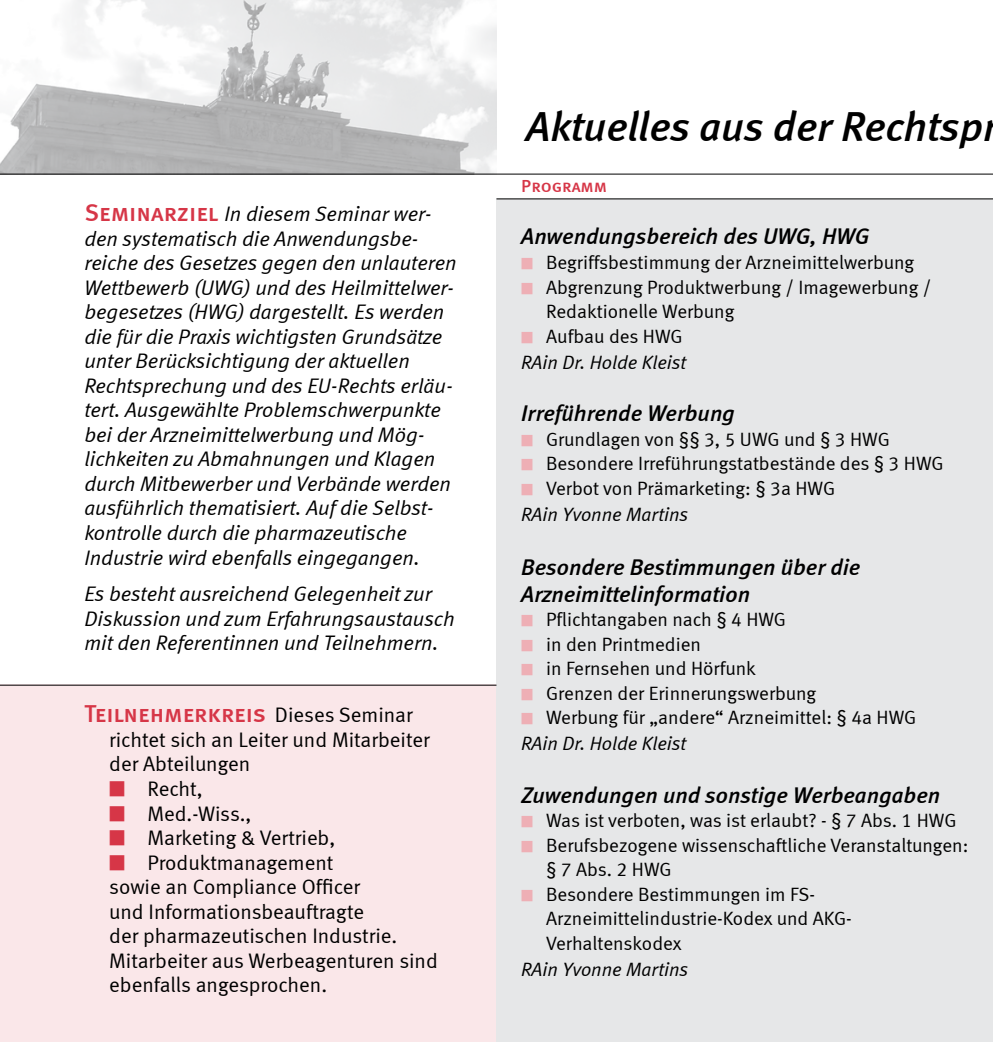
<style>
.page{position:relative;width:993px;height:1042px;background:#fff}
.page>*{position:absolute;margin:0;border:0;box-sizing:border-box;transform-origin:0 0}
.t1{font:italic 42px "Meta Medium LF";color:#000}
.t2{font:24.5px "Meta Medium LF Caps";color:#d63647}
.t3{font:italic 22.75px/26.2px "Meta Medium LF";color:#000}
.t4{font:italic 21px/24.5px "Meta Normal LF";color:#000}
.t5{font:21px/24.5px "Meta Normal LF";color:#000}
.t6{font:19.25px/24.5px "Meta Normal LF";color:#000}
.t7{font:italic 19.25px/26.2px "Meta Normal LF";color:#000}
.t8{font:17.5px "Meta Medium LF Caps";color:#d63647}
.s1{font-family:"Meta Medium LF Caps";font-style:normal;font-size:24.5px;color:#d63647}
.s2{font-family:"Meta Normal LF";font-size:21px;color:#000}
.s3{color:#d63647}
.s4{color:#eeafb5}
.s5{font-style:normal}
.s6{font-style:italic}
</style>
<div class="page">
<div style="left:0;top:685px;width:496px;height:357px;background:#fae7e9"></div>
<img style="left:0;top:0;width:496px;height:174px">
<div style="left:496px;top:198px;width:496px;height:844px;background:#e6e7e8"></div>
<hr style="left:992px;top:198px;width:1px;height:844px;background:#e6e7e8">
<hr style="left:496px;top:198px;width:496px;height:1px;background:#000">
<hr style="left:0;top:174px;width:992px;height:1px;background:#000">
<hr style="left:0;top:685px;width:496px;height:1px;background:#000">
<p class="t4" style="left:84px;top:201px;width:374px"><span class="s1">Seminarziel</span> In diesem Seminar wer&shy;den systematisch die Anwendungsbe&shy;reiche des Gesetzes gegen den unlauteren Wettbewerb (UWG) und des Heilmittelwer&shy;begesetzes (HWG) dargestellt. Es werden die für die Praxis wichtigsten Grundsätze unter Berücksichtigung der aktuellen Rechtsprechung und des EU-Rechts erläu&shy;tert. Ausgewählte Problemschwerpunkte bei der Arzneimittelwerbung und Mög&shy;lichkeiten zu Abmahnungen und Klagen durch Mitbewerber und Verbände werden ausführlich thematisiert. Auf die Selbst&shy;kontrolle durch die pharmazeutische Industrie wird ebenfalls eingegangen.</p>
<p class="t4" style="left:84px;top:581px;width:371px">Es besteht ausreichend Gelegenheit zur<br>Diskussion und zum Erfahrungsaustausch mit den Referentinnen und Teilnehmern.</p>
<p class="t2" style="left:84px;top:700px;width:329px">Teilnehmerkreis <span class="s2">Dieses Seminar</span></p>
<p class="t5" style="left:109px;top:727px;width:322px">richtet sich an Leiter und Mitarbeiter der Abteilungen</p>
<p class="t5" style="left:109px;top:776px;width:95px"><span class="s3">■</span> Recht,</p>
<p class="t5" style="left:109px;top:801px;width:144px"><span class="s3">■</span> Med.-Wiss.,</p>
<p class="t5" style="left:109px;top:825px;width:227px"><span class="s3">■</span> Marketing &amp; Vertrieb,</p>
<p class="t5" style="left:109px;top:850px;width:330px"><span class="s3">■</span> Produktmanagement<br>sowie an Compliance Officer<br>und Informationsbeauftragte<br>der pharmazeutischen Industrie.<br>Mitarbeiter aus Werbeagenturen sind ebenfalls angesprochen.</p>
<h1 class="t1" style="left:526px;top:101px;width:473px">Aktuelles aus der Rechtspr</h1>
<p class="t8" style="left:521px;top:176px;width:87px">Programm</p>
<p class="t3" style="left:521px;top:223px;width:350px">Anwendungsbereich des UWG, HWG</p>
<p class="t6" style="left:521px;top:250px;width:394px"><span class="s4">■</span> Begriffsbestimmung der Arzneimittelwerbung</p>
<p class="t6" style="left:546px;top:274px;width:386px;text-indent:-25px"><span class="s4">■</span> Abgrenzung Produktwerbung / Imagewerbung /<br>Redaktionelle Werbung</p>
<p class="t7" style="left:521px;top:322px;width:166px"><span class="s4">■</span> <span class="s5">Aufbau des HWG<br></span>RAin Dr. Holde Kleist</p>
<p class="t3" style="left:521px;top:400px;width:215px">Irreführende Werbung</p>
<p class="t6" style="left:521px;top:427px;width:370px"><span class="s4">■</span> Grundlagen von §§ 3, 5 UWG und § 3 HWG</p>
<p class="t6" style="left:521px;top:451px;width:423px"><span class="s4">■</span> Besondere Irreführungstatbestände des § 3 HWG</p>
<p class="t6" style="left:521px;top:475px;width:315px;line-height:26.2px"><span class="s4">■</span> Verbot von Prämarketing: § 3a HWG<br><span class="s6">RAin Yvonne Martins</span></p>
<p class="t3" style="left:521px;top:554px;width:340px">Besondere Bestimmungen über die<br>Arzneimittelinformation</p>
<p class="t6" style="left:521px;top:607px;width:266px"><span class="s4">■</span> Pflichtangaben nach § 4 HWG</p>
<p class="t6" style="left:521px;top:631px;width:181px"><span class="s4">■</span> in den Printmedien</p>
<p class="t6" style="left:521px;top:656px;width:236px"><span class="s4">■</span> in Fernsehen und Hörfunk</p>
<p class="t6" style="left:521px;top:680px;width:296px"><span class="s4">■</span> Grenzen der Erinnerungswerbung</p>
<p class="t6" style="left:521px;top:704px;width:396px;line-height:26.2px"><span class="s4">■</span> Werbung für „andere“ Arzneimittel: § 4a HWG<br><span class="s6">RAin Dr. Holde Kleist</span></p>
<p class="t3" style="left:521px;top:781px;width:420px">Zuwendungen und sonstige Werbeangaben</p>
<p class="t6" style="left:521px;top:808px;width:436px"><span class="s4">■</span> Was ist verboten, was ist erlaubt? - § 7 Abs. 1 HWG</p>
<p class="t6" style="left:546px;top:833px;width:423px;text-indent:-25px"><span class="s4">■</span> Berufsbezogene wissenschaftliche Veranstaltungen: § 7 Abs. 2 HWG</p>
<p class="t6" style="left:546px;top:882px;width:307px;text-indent:-25px"><span class="s4">■</span> Besondere Bestimmungen im FS-<br>Arzneimittelindustrie-Kodex und AKG-<br>Verhaltenskodex</p>
<p class="t7" style="left:521px;top:956px;width:168px">RAin Yvonne Martins</p>
</div>
